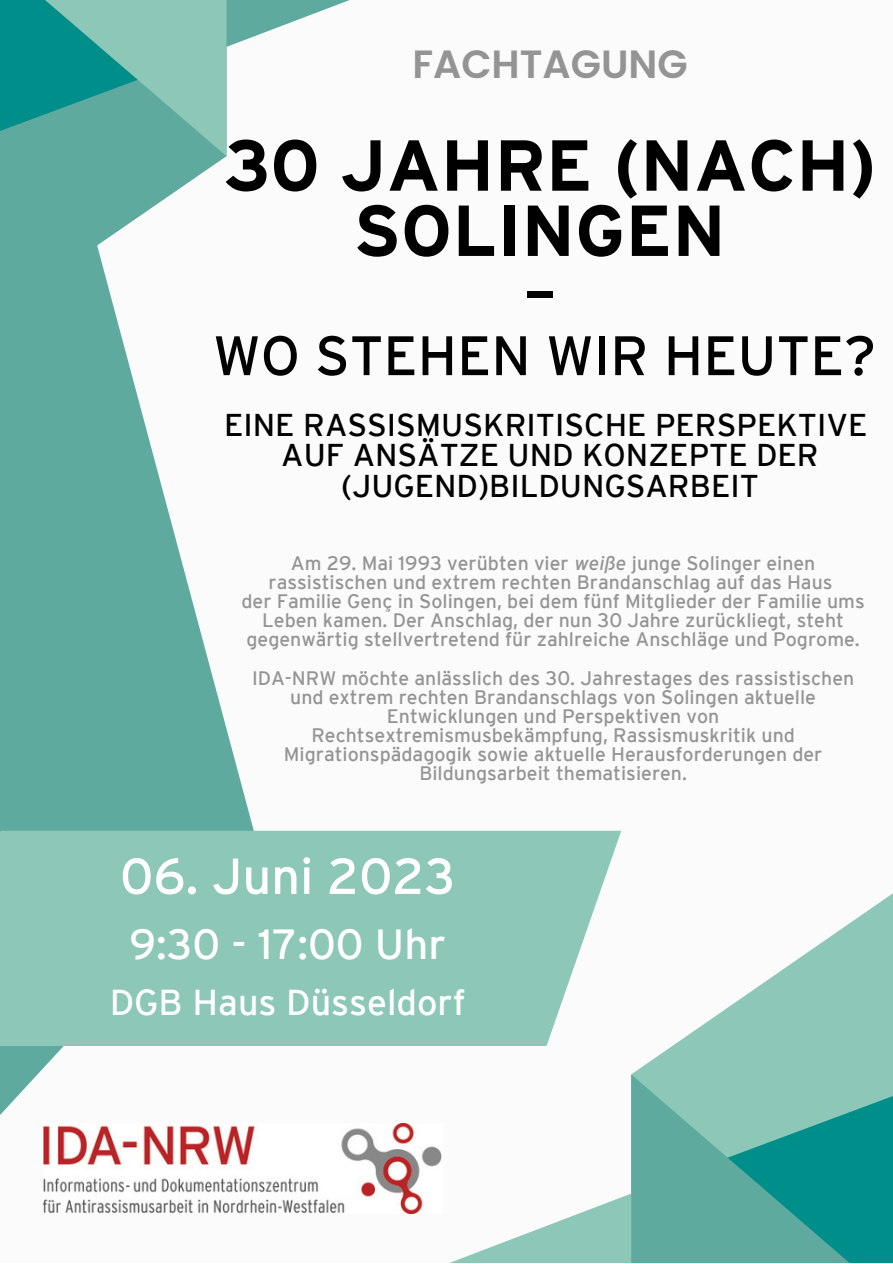
<style>
.page{position:relative;width:893px;height:1264px;background:#fff}
.page>*{position:absolute;margin:0;border:0;box-sizing:border-box;transform-origin:0 0}
.t1{font:700 72px/65.2px "Interstate";color:#000;text-align:center}
.t2{font:71.85px "Interstate";color:#000}
.t3{font:55.5px "Interstate";color:#000}
.t4{font:50.55px "Interstate";color:#fff}
.t5{font:42px "Interstate";color:#fff}
.t6{font:600 39.3px "Poppins";color:#949493}
.t7{font:36px "Interstate";color:#fff}
.t8{font:31.5px/30.3px "Interstate";color:#000;text-align:center}
.t9{font:19.5px/19px "Interstate";color:#949493;text-align:center}
.s1{font-style:italic}
</style>
<div class="page">
<div style="left:0;top:0;width:892px;height:1262px;background:#fcfbfb"></div>
<svg style="left:0;top:345px;width:256px;height:869px;fill:#5eaa9e"></svg>
<svg style="left:879px;top:1193px;width:13px;height:69px"></svg>
<svg style="left:632px;top:894px;width:260px;height:299px;fill:#8dc7b8"></svg>
<svg style="left:405px;top:1193px;width:226px;height:69px"></svg>
<svg style="left:631px;top:1074px;width:248px;height:188px;background:#4ea99f"></svg>
<div style="left:0;top:830px;width:621px;height:215px;background:#8dc7b8"></div>
<svg style="left:0;top:156px;width:226px;height:189px;fill:#5eaa9e"></svg>
<svg style="left:0;top:0;width:350px;height:156px"></svg>
<img style="left:43px;top:1123px;width:399px;height:90px">
<h3 class="t6" style="left:412px;top:37px;width:277px">FACHTAGUNG</h3>
<h1 class="t1" style="left:223px;top:139px;width:654px">30 JAHRE (NACH)<br>SOLINGEN</h1>
<h2 class="t2" style="left:523px;top:269px;width:35px">–</h2>
<h3 class="t3" style="left:213px;top:335px;width:664px">WO STEHEN WIR HEUTE?</h3>
<h3 class="t8" style="left:224px;top:412px;width:644px">EINE RASSISMUSKRITISCHE PERSPEKTIVE<br>AUF ANSÄTZE UND KONZEPTE DER (JUGEND)BILDUNGSARBEIT</h3>
<p class="t9" style="left:241px;top:555px;width:624px">Am 29. Mai 1993 verübten vier <span class="s1">weiße</span> junge Solinger einen rassistischen und extrem rechten Brandanschlag auf das Haus<br>der Familie Genç in Solingen, bei dem fünf Mitglieder der Familie ums Leben kamen. Der Anschlag, der nun 30 Jahre zurückliegt, steht gegenwärtig stellvertretend für zahlreiche Anschläge und Pogrome.</p>
<p class="t9" style="left:252px;top:670px;width:603px">IDA-NRW möchte anlässlich des 30. Jahrestages des rassistischen und extrem rechten Brandanschlags von Solingen aktuelle Entwicklungen und Perspektiven von Rechtsextremismusbekämpfung, Rassismuskritik und Migrationspädagogik sowie aktuelle Herausforderungen der Bildungsarbeit thematisieren.</p>
<h3 class="t4" style="left:120px;top:857px;width:337px">06. Juni 2023</h3>
<h3 class="t5" style="left:129px;top:928px;width:318px">9:30 - 17:00 Uhr</h3>
<h3 class="t7" style="left:110px;top:989px;width:357px">DGB Haus Düsseldorf</h3>
</div>
